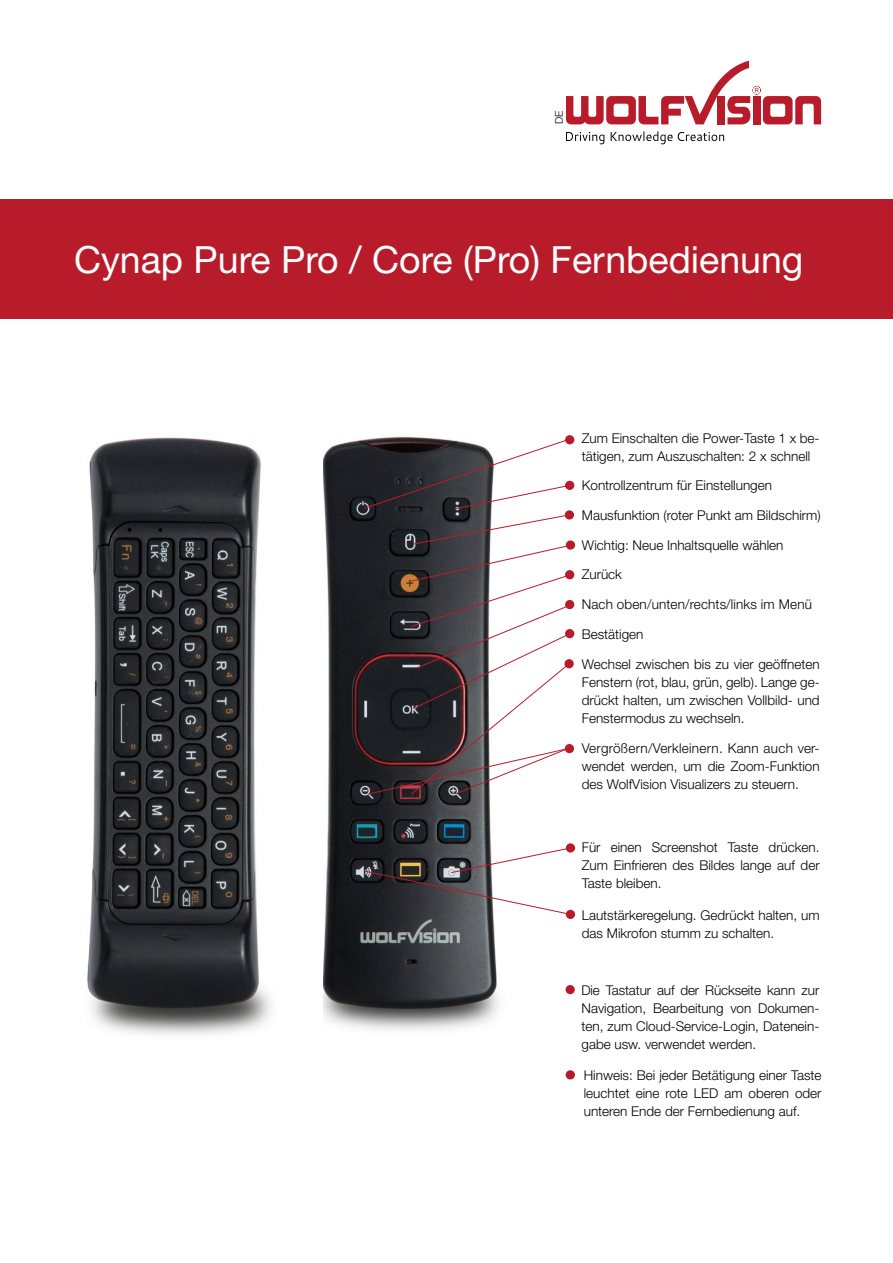
<style>
.page{position:relative;width:893px;height:1263px;background:#fff}
.page>*{position:absolute;margin:0;border:0;box-sizing:border-box;transform-origin:0 0}
.t1{font:37.5px "Helvetica Neue LT Pro";color:#fff}
.t2{font:300 13.5px/18px "Helvetica Neue LT Pro";color:#000;text-align:justify}
.t3{font:300 10.5px "Helvetica Neue LT Pro";color:#000}
</style>
<div class="page">
<div style="left:0;top:200px;width:893px;height:119px;background:#b81c2b"></div>
<svg style="left:566px;top:131px;width:158px;height:13px"></svg>
<svg style="left:566px;top:61px;width:255px;height:63px"></svg>
<img style="left:323px;top:436px;width:176px;height:595px">
<img style="left:87px;top:437px;width:184px;height:599px">
<div style="left:565px;top:435px;width:9px;height:9px;background:#b81c2b;border-radius:50%"></div>
<div style="left:565px;top:481px;width:9px;height:9px;background:#b81c2b;border-radius:50%"></div>
<div style="left:565px;top:510px;width:9px;height:9px;background:#b81c2b;border-radius:50%"></div>
<div style="left:566px;top:540px;width:9px;height:10px;background:#b81c2b;border-radius:50%"></div>
<div style="left:565px;top:570px;width:9px;height:9px;background:#b81c2b;border-radius:50%"></div>
<div style="left:565px;top:600px;width:9px;height:9px;background:#b81c2b;border-radius:50%"></div>
<div style="left:564px;top:659px;width:10px;height:9px;background:#b81c2b;border-radius:50%"></div>
<div style="left:565px;top:629px;width:9px;height:9px;background:#b81c2b;border-radius:50%"></div>
<div style="left:566px;top:843px;width:9px;height:9px;background:#b81c2b;border-radius:50%"></div>
<div style="left:566px;top:910px;width:9px;height:9px;background:#b81c2b;border-radius:50%"></div>
<div style="left:565px;top:744px;width:9px;height:9px;background:#b81c2b;border-radius:50%"></div>
<svg style="left:364px;top:847px;width:207px;height:68px"></svg>
<div style="left:566px;top:985px;width:9px;height:9px;background:#b81c2b;border-radius:50%"></div>
<div style="left:566px;top:1070px;width:9px;height:9px;background:#b81c2b;border-radius:50%"></div>
<svg style="left:363px;top:439px;width:208px;height:356px"></svg>
<p class="t3" style="left:553px;top:124px;width:15px;rotate:-90deg">DE</p>
<h1 class="t1" style="left:74px;top:237px;width:731px">Cynap Pure Pro / Core (Pro) Fernbedienung</h1>
<p class="t2" style="left:582px;top:429px;width:239px">Zum Einschalten die Power-Taste 1 x be&shy;tätigen, zum Auszuschalten: 2 x schnell</p>
<p class="t2" style="left:582px;top:476px;width:192px">Kontrollzentrum für Einstellungen</p>
<p class="t2" style="left:582px;top:506px;width:240px">Mausfunktion (roter Punkt am Bildschirm)</p>
<p class="t2" style="left:582px;top:536px;width:203px">Wichtig: Neue Inhaltsquelle wählen</p>
<p class="t2" style="left:582px;top:565px;width:42px">Zurück</p>
<p class="t2" style="left:582px;top:595px;width:232px">Nach oben/unten/rechts/links im Menü</p>
<p class="t2" style="left:582px;top:625px;width:63px">Bestätigen</p>
<p class="t2" style="left:582px;top:655px;width:239px">Wechsel zwischen bis zu vier geöffneten Fenstern (rot, blau, grün, gelb). Lange ge&shy;drückt halten, um zwischen Vollbild- und Fenstermodus zu wechseln.</p>
<p class="t2" style="left:582px;top:739px;width:239px">Vergrößern/Verkleinern. Kann auch ver&shy;wendet werden, um die Zoom-Funktion des WolfVision Visualizers zu steuern.</p>
<p class="t2" style="left:582px;top:837px;width:239px">Für einen Screenshot Taste drücken.<br>Zum Einfrieren des Bildes lange auf der Taste bleiben.</p>
<p class="t2" style="left:582px;top:905px;width:239px">Lautstärkeregelung. Gedrückt halten, um das Mikrofon stumm zu schalten.</p>
<p class="t2" style="left:581px;top:980px;width:239px">Die Tastatur auf der Rückseite kann zur Navigation, Bearbeitung von Dokumen&shy;ten, zum Cloud-Service-Login, Datenein&shy;gabe usw. verwendet werden.</p>
<p class="t2" style="left:584px;top:1066px;width:239px">Hinweis: Bei jeder Betätigung einer Taste leuchtet eine rote LED am oberen oder unteren Ende der Fernbedienung auf.</p>
</div>
